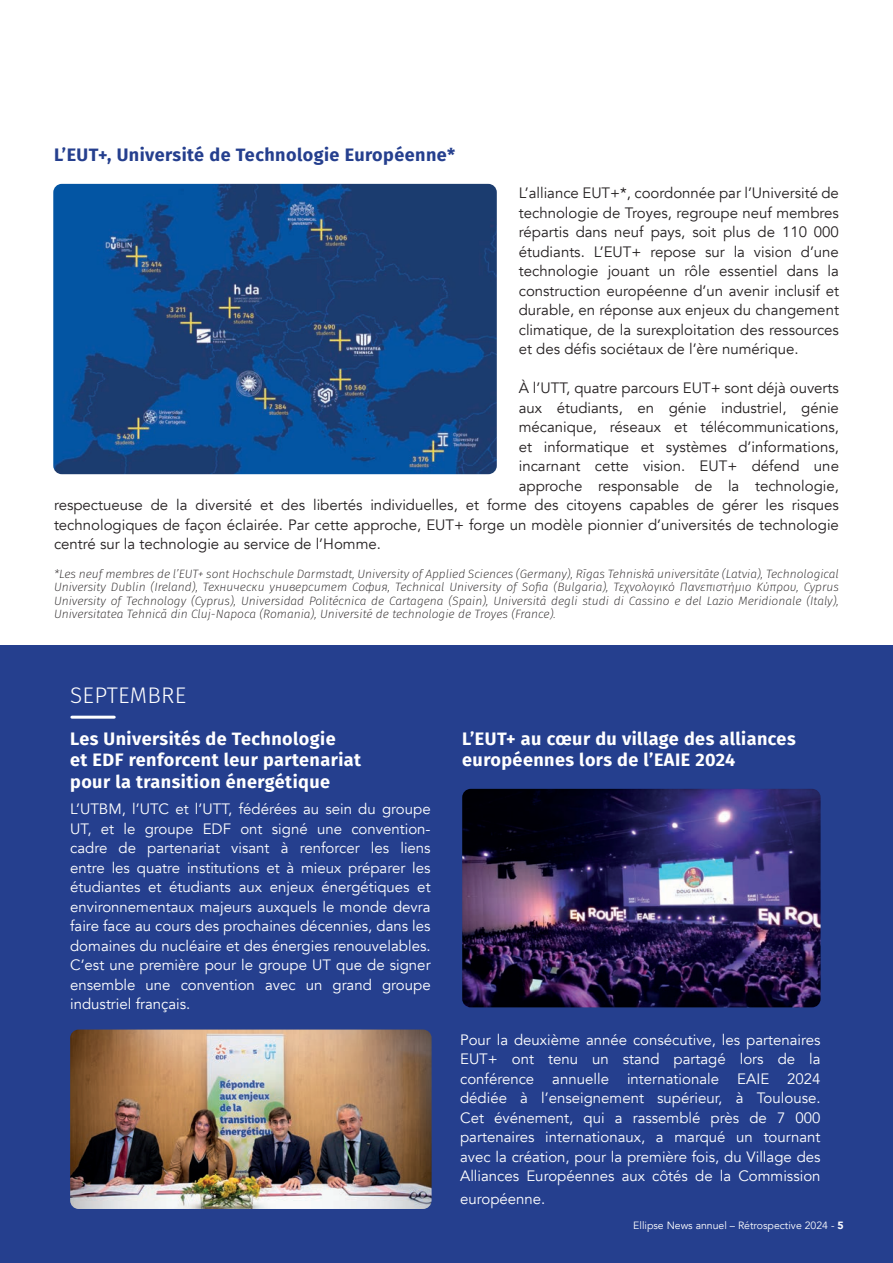
<style>
.page{position:relative;width:893px;height:1263px;background:#fff}
.page>*{position:absolute;margin:0;border:0;box-sizing:border-box;transform-origin:0 0}
.t1{font:300 22.5px "Fira Sans";letter-spacing:.01em;color:#fff}
.t2{font:700 18px/21.6px "Fira Sans";letter-spacing:.025em;color:#fff}
.t3{font:700 18px "Fira Sans";letter-spacing:.025em;color:#253f8e}
.t4{font:15px/19.5px "Avenir";color:#231f20;text-align:justify}
.t5{font:15px/19.5px "Avenir";color:#fff;text-align:justify}
.t6{font:italic 200 12px/13.5px "Fira Sans";color:#231f20;text-align:justify}
.t7{font:10.5px "Avenir";color:#fff}
.s1{font-weight:900}
</style>
<div class="page">
<div style="left:0;top:646px;width:893px;height:617px;background:#253f8e"></div>
<img style="left:462px;top:789px;width:359px;height:218px">
<img style="left:70px;top:1029px;width:362px;height:180px">
<hr style="left:72px;top:716px;width:42px;height:3px;background:#fff">
<img style="left:53px;top:184px;width:444px;height:290px">
<p class="t3" style="left:54px;top:139px;width:403px">L’EUT+, Université de Technologie Européenne*</p>
<p class="t4" style="left:519px;top:184px;width:322px">L’alliance EUT+*, coordonnée par l’Université de technologie de Troyes, regroupe neuf membres répartis dans neuf pays, soit plus de 110 000 étudiants. L’EUT+ repose sur la vision d’une technologie jouant un rôle essentiel dans la construction européenne d’un avenir inclusif et durable, en réponse aux enjeux du changement climatique, de la surexploitation des ressources et des défis sociétaux de l’ère numérique.</p>
<p class="t4" style="left:519px;top:379px;width:322px">À l’UTT, quatre parcours EUT+ sont déjà ouverts</p>
<p class="t4" style="left:519px;top:398px;width:322px">aux étudiants, en génie industriel, génie</p>
<p class="t4" style="left:519px;top:418px;width:322px">mécanique, réseaux et télécommunications,</p>
<p class="t4" style="left:519px;top:437px;width:322px">et informatique et systèmes d’informations,</p>
<p class="t4" style="left:519px;top:457px;width:322px">incarnant cette vision. EUT+ défend une</p>
<p class="t4" style="left:519px;top:476px;width:322px">approche responsable de la technologie,</p>
<p class="t4" style="left:54px;top:496px;width:786px">respectueuse de la diversité et des libertés individuelles, et forme des citoyens capables de gérer les risques</p>
<p class="t4" style="left:54px;top:515px;width:786px">technologiques de façon éclairée. Par cette approche, EUT+ forge un modèle pionnier d’universités de technologie</p>
<p class="t4" style="left:54px;top:535px;width:328px">centré sur la technologie au service de l’Homme.</p>
<p class="t6" style="left:54px;top:567px;width:786px">*Les neuf membres de l’EUT+ sont Hochschule Darmstadt, University of Applied Sciences (Germany), Rīgas Tehniskā universitāte (Latvia), Technological University Dublin (Ireland), Технически университет София, Technical University of Sofia (Bulgaria), Τεχνολογικό Πανεπιστήμιο Κύπρου, Cyprus University of Technology (Cyprus), Universidad Politécnica de Cartagena (Spain), Università degli studi di Cassino e del Lazio Meridionale (Italy), Universitatea Tehnică din Cluj-Napoca (Romania), Université de technologie de Troyes (France).</p>
<h1 class="t1" style="left:70px;top:679px;width:117px">SEPTEMBRE</h1>
<p class="t2" style="left:70px;top:726px;width:292px">Les Universités de Technologie<br>et EDF renforcent leur partenariat pour la transition énergétique</p>
<p class="t2" style="left:462px;top:726px;width:335px">L’EUT+ au cœur du village des alliances européennes lors de l’EAIE 2024</p>
<p class="t5" style="left:70px;top:799px;width:362px">L’UTBM, l’UTC et l’UTT, fédérées au sein du groupe UT, et le groupe EDF ont signé une convention&shy;cadre de partenariat visant à renforcer les liens entre les quatre institutions et à mieux préparer les étudiantes et étudiants aux enjeux énergétiques et environnementaux majeurs auxquels le monde devra faire face au cours des prochaines décennies, dans les domaines du nucléaire et des énergies renouvelables.<br>C’est une première pour le groupe UT que de signer ensemble une convention avec un grand groupe industriel français.</p>
<p class="t5" style="left:460px;top:1030px;width:362px">Pour la deuxième année consécutive, les partenaires EUT+ ont tenu un stand partagé lors de la conférence annuelle internationale EAIE 2024 dédiée à l’enseignement supérieur, à Toulouse.<br>Cet événement, qui a rassemblé près de 7 000 partenaires internationaux, a marqué un tournant avec la création, pour la première fois, du Village des Alliances Européennes aux côtés de la Commission</p>
<p class="t5" style="left:460px;top:1189px;width:87px">européenne.</p>
<p class="t7" style="left:633px;top:1219px;width:212px">Ellipse News annuel – Rétrospective 2024 - <span class="s1">5</span></p>
</div>
